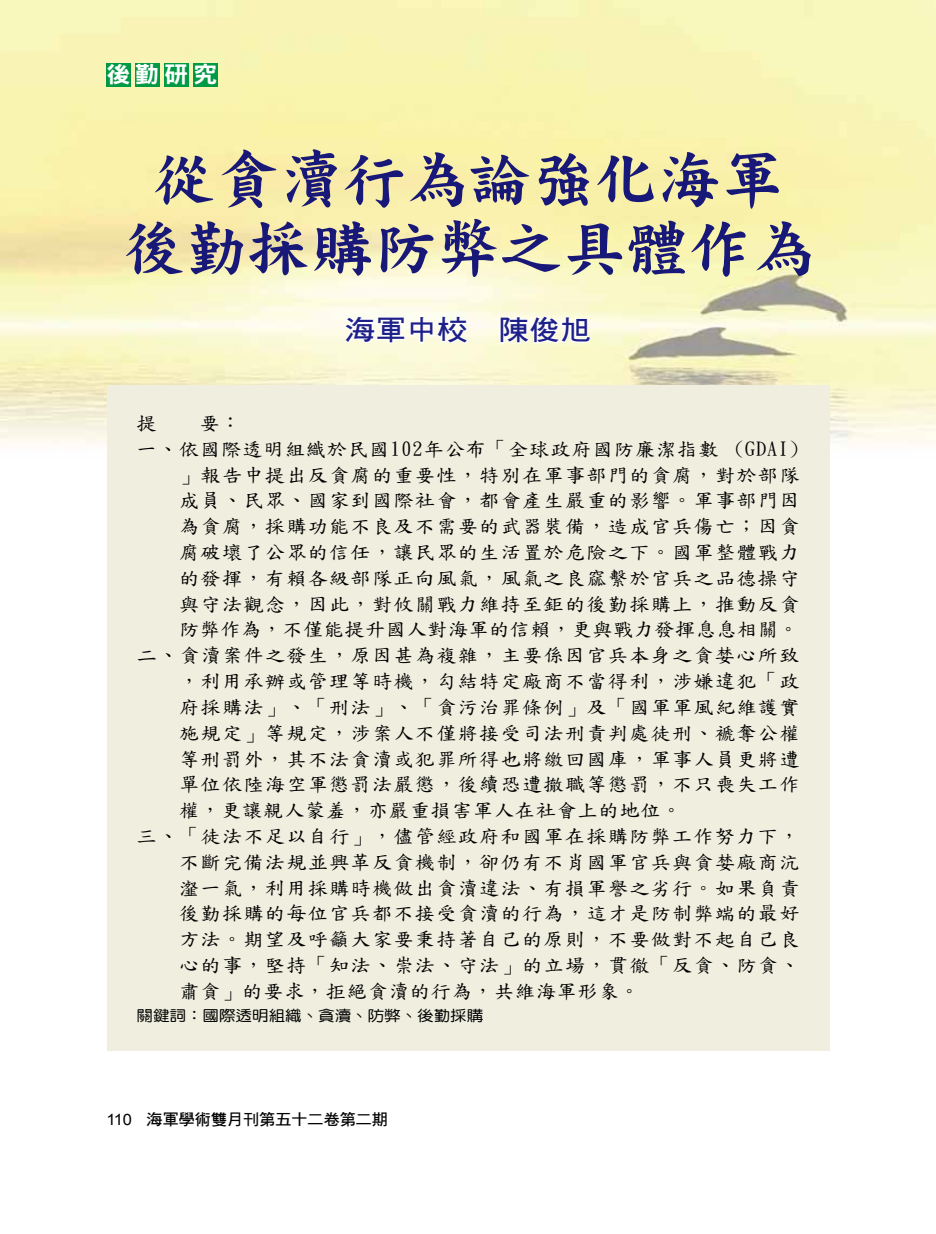
<style>
.page{position:relative;width:936px;height:1234px;background:#fff}
.page>*{position:absolute;margin:0;border:0;box-sizing:border-box;transform-origin:0 0}
.t1{font:63px/69px "DF Kai XB HK BF";color:#181878;text-align:center}
.t2{font:27.75px "DF Hei Bd HK BF";color:#1d2088;scale:1.11 1}
.t3{font:22.8px "DFN Hei XB HK BF";color:#fff;scale:1.05 1}
.t4{font:19.2px "DF Kai Shu SB Estd BF";letter-spacing:.06em;color:#000;scale:1.05 1}
.t5{font:19.2px "DF Kai Shu SB Estd BF";letter-spacing:.035em;color:#000;scale:1.05 1}
.t6{font:19.2px "DF Kai Shu SB Estd BF";letter-spacing:.02em;color:#000;scale:1.05 1}
.t7{font:15.6px "DF Hei Bd HK BF";letter-spacing:-.025em;color:#000;scale:1.05 1}
.t8{font:14.85px "DF Yuan Md HK BF";color:#000;scale:1.11 1}
.s1{font-family:"Arial"}
</style>
<div class="page">
<img style="left:1px;top:0;width:934px;height:459px">
<svg style="left:343px;top:313px;width:127px;height:32px"></svg>
<svg style="left:498px;top:314px;width:94px;height:30px"></svg>
<div style="left:107px;top:385px;width:722px;height:665px;background:#efeedf"></div>
<div style="left:106px;top:63px;width:25px;height:23px;background:#094"></div>
<div style="left:135px;top:63px;width:25px;height:23px;background:#094"></div>
<div style="left:164px;top:63px;width:25px;height:23px;background:#094"></div>
<div style="left:193px;top:63px;width:25px;height:23px;background:#094"></div>
<p class="t3" style="left:106px;top:63px;width:107px">後勤研究</p>
<h1 class="t1" style="left:121px;top:144px;width:694px">從貪瀆行為論強化海軍後勤採購防弊之具體作為</h1>
<h2 class="t2" style="left:344px;top:316px;width:223px">海軍中校　陳俊旭</h2>
<p class="t4" style="left:137px;top:413px;width:101px">提　　要：</p>
<p class="t4" style="left:137px;top:439px;width:632px">一、依國際透明組織於民國102年公布「全球政府國防廉潔指數 (GDAI)</p>
<p class="t4" style="left:179px;top:465px;width:592px">」報告中提出反貪腐的重要性，特別在軍事部門的貪腐，對於部隊</p>
<p class="t4" style="left:179px;top:491px;width:602px">成員、民眾、國家到國際社會，都會產生嚴重的影響。軍事部門因</p>
<p class="t4" style="left:179px;top:516px;width:592px">為貪腐，採購功能不良及不需要的武器裝備，造成官兵傷亡；因貪</p>
<p class="t4" style="left:179px;top:542px;width:592px">腐破壞了公眾的信任，讓民眾的生活置於危險之下。國軍整體戰力</p>
<p class="t4" style="left:179px;top:568px;width:592px">的發揮，有賴各級部隊正向風氣，風氣之良窳繫於官兵之品德操守</p>
<p class="t4" style="left:179px;top:594px;width:592px">與守法觀念，因此，對攸關戰力維持至鉅的後勤採購上，推動反貪</p>
<p class="t6" style="left:179px;top:620px;width:591px">防弊作為，不僅能提升國人對海軍的信賴，更與戰力發揮息息相關。</p>
<p class="t4" style="left:137px;top:645px;width:632px">二、貪瀆案件之發生，原因甚為複雜，主要係因官兵本身之貪婪心所致</p>
<p class="t4" style="left:179px;top:671px;width:592px">，利用承辦或管理等時機，勾結特定廠商不當得利，涉嫌違犯「政</p>
<p class="t4" style="left:179px;top:697px;width:592px">府採購法」、「刑法」、「貪污治罪條例」及「國軍軍風紀維護實</p>
<p class="t4" style="left:179px;top:723px;width:592px">施規定」等規定，涉案人不僅將接受司法刑責判處徒刑、褫奪公權</p>
<p class="t4" style="left:179px;top:749px;width:592px">等刑罰外，其不法貪瀆或犯罪所得也將繳回國庫，軍事人員更將遭</p>
<p class="t4" style="left:179px;top:774px;width:592px">單位依陸海空軍懲罰法嚴懲，後續恐遭撤職等懲罰，不只喪失工作</p>
<p class="t5" style="left:179px;top:800px;width:480px">權，更讓親人蒙羞，亦嚴重損害軍人在社會上的地位。</p>
<p class="t4" style="left:137px;top:826px;width:632px">三、「徒法不足以自行」，儘管經政府和國軍在採購防弊工作努力下，</p>
<p class="t4" style="left:179px;top:852px;width:592px">不斷完備法規並興革反貪機制，卻仍有不肖國軍官兵與貪婪廠商沆</p>
<p class="t4" style="left:179px;top:878px;width:592px">瀣一氣，利用採購時機做出貪瀆違法、有損軍譽之劣行。如果負責</p>
<p class="t4" style="left:179px;top:903px;width:592px">後勤採購的每位官兵都不接受貪瀆的行為，這才是防制弊端的最好</p>
<p class="t4" style="left:179px;top:929px;width:592px">方法。期望及呼籲大家要秉持著自己的原則，不要做對不起自己良</p>
<p class="t4" style="left:179px;top:955px;width:592px">心的事，堅持「知法、崇法、守法」的立場，貫徹「反貪、防貪、</p>
<p class="t5" style="left:179px;top:981px;width:440px">肅貪」的要求，拒絕貪瀆的行為，共維海軍形象。</p>
<p class="t8" style="left:137px;top:1007px;width:314px">關鍵詞：國際透明組織、貪瀆、防弊、後勤採購</p>
<p class="t7" style="left:106px;top:1111px;width:270px"><span class="s1">110</span> 海軍學術雙月刊第五十二卷第二期</p>
</div>
